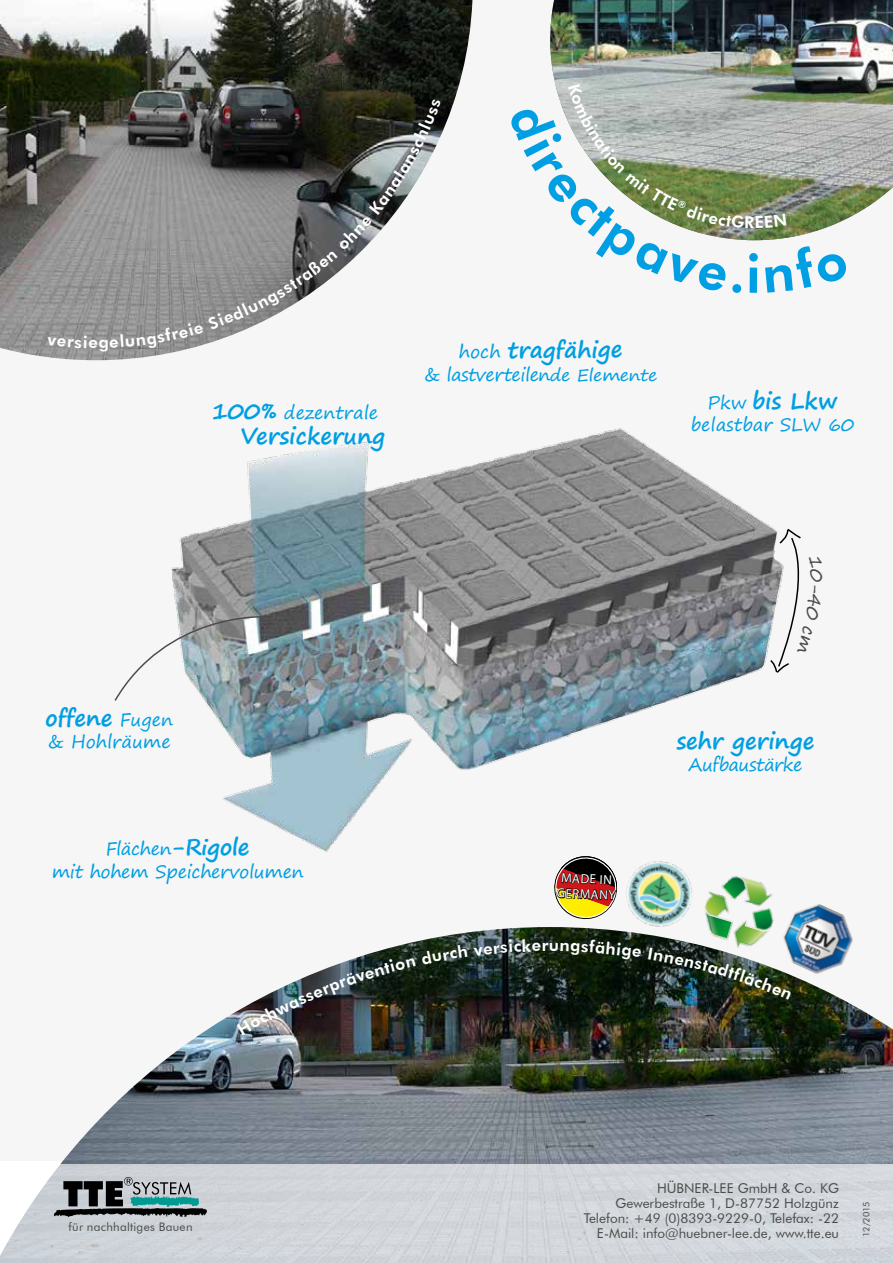
<style>
.page{position:relative;width:893px;height:1263px;background:#fff}
.page>*{position:absolute;margin:0;border:0;box-sizing:border-box;transform-origin:0 0}
.t1{font:800 52.5px "Futura BT";color:#009fe3}
.t2{font:700 22.5px "Segoe Print";color:#009fe3}
.t3{font:18px/22.5px "Segoe Print";letter-spacing:-.02em;color:#009fe3;text-align:center}
.t4{font:18px "Segoe Print";color:#009fe3}
.t5{font:18px "Segoe Print";color:#4a4a49}
.t6{font:800 16.5px "Futura BT";color:#fff}
.t7{font:13.5px/15px "Futura BT";color:#4a4a49;text-align:right}
.t8{font:13.2px/15.5px "Myriad Pro";color:#fff;text-align:center}
.t9{font:11.85px "Futura BT";letter-spacing:.025em;color:#4a4a49}
.t10{font:9px "Futura BT";color:#4a4a49}
.s1{font-weight:700;font-size:22.5px}
.s2{font-weight:400;font-size:18px}
.s3{font-size:16.5px}
.s4{font-weight:700;font-size:20.25px}
</style>
<div class="page">
<div style="left:0;top:0;width:893px;height:1161px;background:#f0f0f0"></div>
<img style="left:171px;top:428px;width:601px;height:424px">
<svg style="left:114px;top:613px;width:150px;height:89px"></svg>
<img style="left:0;top:0;width:472px;height:360px">
<img style="left:550px;top:0;width:343px;height:218px">
<img style="left:60px;top:927px;width:833px;height:237px">
<div style="left:0;top:1164px;width:893px;height:99px;background:#d1d6da"></div>
<svg style="left:54px;top:1177px;width:153px;height:40px"></svg>
<img style="left:791px;top:904px;width:85px;height:88px">
<img style="left:680px;top:876px;width:122px;height:88px">
<img style="left:611px;top:861px;width:101px;height:76px">
<svg style="left:549px;top:851px;width:73px;height:71px"></svg>
<svg style="left:769px;top:528px;width:32px;height:146px"></svg>
<svg style="left:47px;top:336px;width:40px;height:12px"></svg>
<svg style="left:99px;top:99px;width:342px;height:253px"></svg>
<svg style="left:550px;top:83px;width:299px;height:158px"></svg>
<img style="left:237px;top:944px;width:231px;height:91px">
<svg style="left:474px;top:939px;width:67px;height:17px"></svg>
<svg style="left:561px;top:940px;width:80px;height:20px"></svg>
<img style="left:648px;top:947px;width:143px;height:53px">
<p class="t6" style="left:88px;top:332px;width:11px">e</p>
<h3 class="t4" style="left:211px;top:396px;width:168px"><span class="s1">100%</span> dezentrale</h3>
<h2 class="t2" style="left:241px;top:416px;width:146px">Versickerung</h2>
<h2 class="t2" style="left:459px;top:330px;width:165px"><span class="s2">hoch</span> tragfähige</h2>
<h3 class="t3" style="left:424px;top:363px;width:235px">&amp; lastverteilen<span class="s3">de Elemente</span></h3>
<h1 class="t1" style="left:746px;top:242px;width:17px">i</h1>
<h2 class="t2" style="left:707px;top:380px;width:131px"><span class="s2">Pkw</span> bis Lkw</h2>
<h3 class="t4" style="left:691px;top:409px;width:165px">belastbar SLW 60</h3>
<h3 class="t5" style="left:833px;top:569px;width:15px;rotate:90deg">0</h3>
<h2 class="t2" style="left:45px;top:697px;width:130px">offene <span class="s2">Fugen</span></h2>
<h3 class="t4" style="left:47px;top:726px;width:125px">&amp; Hohlräume</h3>
<h3 class="t3" style="left:52px;top:837px;width:253px">Flächen<span class="s1">-R</span><span class="s4">i</span><span class="s1">gole<br></span>mit hohem Speichervolumen</h3>
<p class="t8" style="left:557px;top:870px;width:60px;rotate:2deg">MADE IN<br>GERMANY</p>
<p class="t6" style="left:542px;top:935px;width:19px">ru</p>
<h2 class="t2" style="left:677px;top:720px;width:139px">sehr geringe</h2>
<h3 class="t3" style="left:689px;top:753px;width:115px">Aufbaustärke</h3>
<p class="t9" style="left:68px;top:1219px;width:126px">für nachhaltiges Bauen</p>
<p class="t7" style="left:584px;top:1180px;width:257px">HÜBNER-LEE GmbH &amp; Co. KG Gewerbestraße 1, D-87752 Holzgünz Telefon: +49 (0)8393-9229-0, Telefax: -22<br>E-Mail: info@huebner-lee.de, www.tte.eu</p>
<p class="t10" style="left:861px;top:1237px;width:37px;rotate:-90deg">12/2015</p>
</div>
